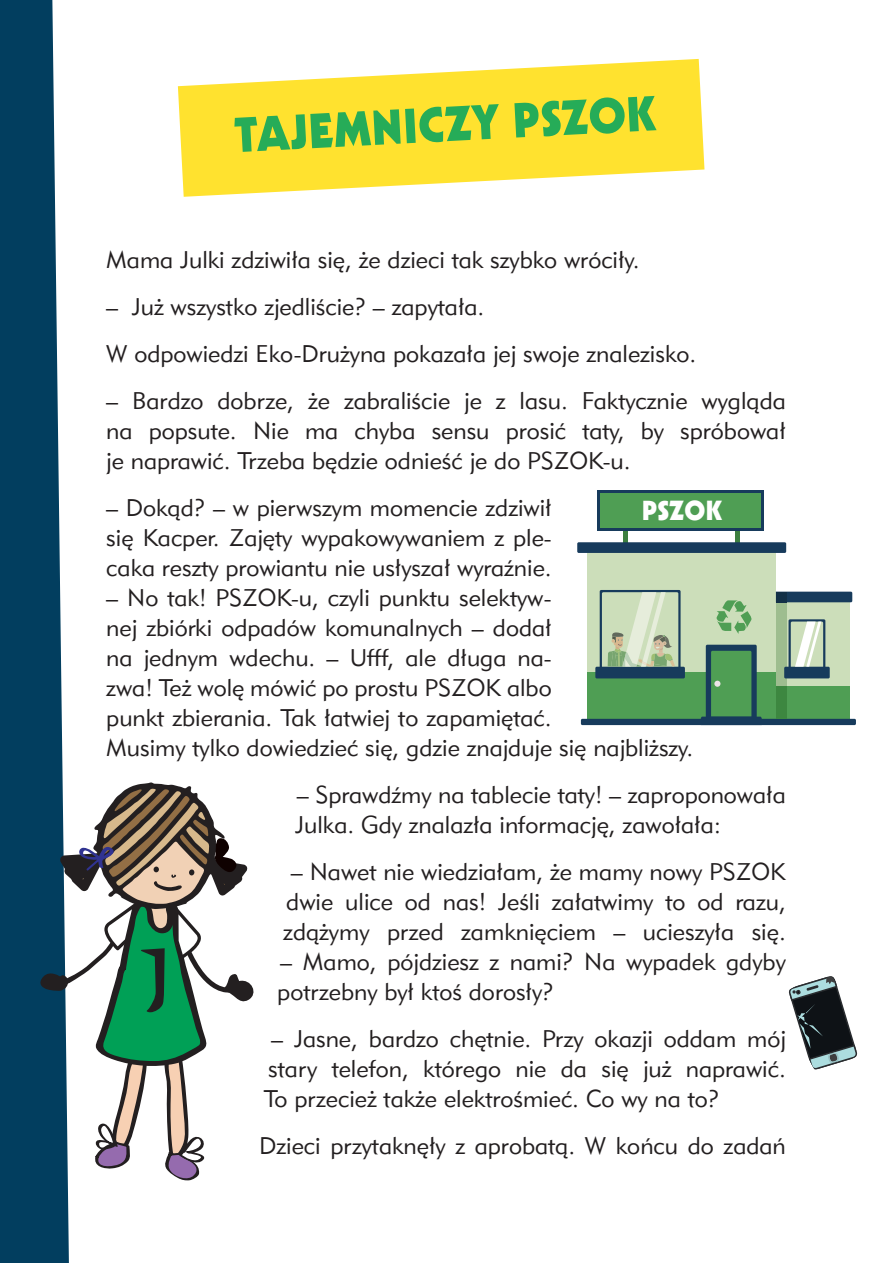
<style>
.page{position:relative;width:893px;height:1263px;background:#fff}
.page>*{position:absolute;margin:0;border:0;box-sizing:border-box;transform-origin:0 0}
.t1{font:48px "Geometric 231 Hv EU Normal";color:#26ac58}
.t2{font:26.85px "Geometric 231 Hv EU Normal";color:#fff}
.t3{font:24px/30px "Geometric 415 Lt EU";color:#231f20;text-align:justify}
</style>
<div class="page">
<svg style="left:178px;top:59px;width:526px;height:138px;fill:#ffe22f"></svg>
<svg style="left:0;top:0;width:69px;height:1263px;background:#1d5370"></svg>
<hr style="left:624px;top:527px;width:4px;height:20px;background:#3d8040">
<hr style="left:736px;top:527px;width:4px;height:20px;background:#3d8040">
<div style="left:736px;top:597px;width:113px;height:124px;background:#ccdeba"></div>
<div style="left:736px;top:686px;width:113px;height:35px;background:#4f9e54"></div>
<div style="left:587px;top:548px;width:189px;height:173px;background:#ccdeba"></div>
<div style="left:587px;top:672px;width:189px;height:49px;background:#4f9e54"></div>
<div style="left:581px;top:719px;width:275px;height:6px;background:#173b5c"></div>
<svg style="left:786px;top:592px;width:66px;height:10px"></svg>
<div style="left:577px;top:542px;width:209px;height:11px;background:#173b5c"></div>
<div style="left:707px;top:646px;width:49px;height:75px;background:linear-gradient(to right,#1b435b,#1b435b)"></div>
<svg style="left:600px;top:590px;width:81px;height:81px"></svg>
<div style="left:602px;top:592px;width:76px;height:77px;background:#ccdeba"></div>
<div style="left:595px;top:667px;width:90px;height:11px;background:#173b5c"></div>
<svg style="left:701px;top:651px;width:61px;height:70px"></svg>
<div style="left:776px;top:602px;width:10px;height:84px;background:#9ebd8f"></div>
<div style="left:776px;top:686px;width:10px;height:33px;background:#3d8740"></div>
<div style="left:776px;top:592px;width:10px;height:10px;background:#123047"></div>
<svg style="left:788px;top:619px;width:37px;height:52px"></svg>
<div style="left:791px;top:621px;width:32px;height:48px;background:#ccdeba"></div>
<div style="left:784px;top:667px;width:46px;height:11px;background:#173b5c"></div>
<svg style="left:598px;top:491px;width:166px;height:40px"></svg>
<div style="left:601px;top:494px;width:160px;height:34px;background:#4f9e54"></div>
<svg style="left:795px;top:621px;width:26px;height:46px"></svg>
<svg style="left:716px;top:600px;width:36px;height:34px"></svg>
<svg style="left:608px;top:592px;width:67px;height:75px"></svg>
<svg style="left:37px;top:782px;width:217px;height:399px"></svg>
<svg style="left:788px;top:976px;width:69px;height:94px"></svg>
<p class="t1" style="left:233px;top:105px;width:422px;rotate:-3deg">TAJEMNICZY PSZOK</p>
<p class="t3" style="left:106px;top:245px;width:535px">Mama Julki zdziwiła się, że dzieci tak szybko wróciły.</p>
<p class="t3" style="left:106px;top:292px;width:380px">– Już wszystko zjedliście? – zapytała.</p>
<p class="t3" style="left:106px;top:339px;width:591px">W odpowiedzi Eko-Drużyna pokazała jej swoje znalezisko.</p>
<p class="t3" style="left:106px;top:386px;width:681px">– Bardzo dobrze, że zabraliście je z lasu. Faktycznie wygląda na popsute. Nie ma chyba sensu prosić taty, by spróbował je naprawić. Trzeba będzie odnieść je do PSZOK-u.</p>
<p class="t3" style="left:106px;top:493px;width:447px">– Dokąd? – w pierwszym momencie zdziwił się Kacper. Zajęty wypakowywaniem z ple&shy;caka reszty prowiantu nie usłyszał wyraźnie.</p>
<p class="t3" style="left:106px;top:583px;width:589px;text-align:left">– No tak! PSZOK-u, czyli punktu selektyw-<br>nej zbiórki odpadów komunalnych – dodał<br>na jednym wdechu. – Ufff, ale długa na-<br>zwa! Też wolę mówić po prostu PSZOK albo<br>punkt zbierania. Tak łatwiej to zapamiętać.<br>Musimy tylko dowiedzieć się, gdzie znajduje się najbliższy.</p>
<p class="t3" style="left:295px;top:780px;width:492px">– Sprawdźmy na tablecie taty! – zaproponowała<br>Julka. Gdy znalazła informację, zawołała:</p>
<p class="t3" style="left:283px;top:857px;width:504px;text-align:center">– Nawet nie wiedziałam, że mamy nowy PSZOK dwie ulice od nas! Jeśli załatwimy to od razu, zdążymy przed zamknięciem – ucieszyła się.</p>
<p class="t3" style="left:277px;top:947px;width:510px">– Mamo, pójdziesz z nami? Na wypadek gdyby potrzebny był ktoś dorosły?</p>
<p class="t3" style="left:264px;top:1024px;width:524px;text-indent:8px">– Jasne, bardzo chętnie. Przy okazji oddam mój stary telefon, którego nie da się już naprawić.<br>To przecież także elektrośmieć. Co wy na to?</p>
<p class="t3" style="left:259px;top:1131px;width:528px">Dzieci przytaknęły z aprobatą. W końcu do zadań</p>
<p class="t2" style="left:642px;top:494px;width:81px">PSZOK</p>
</div>
